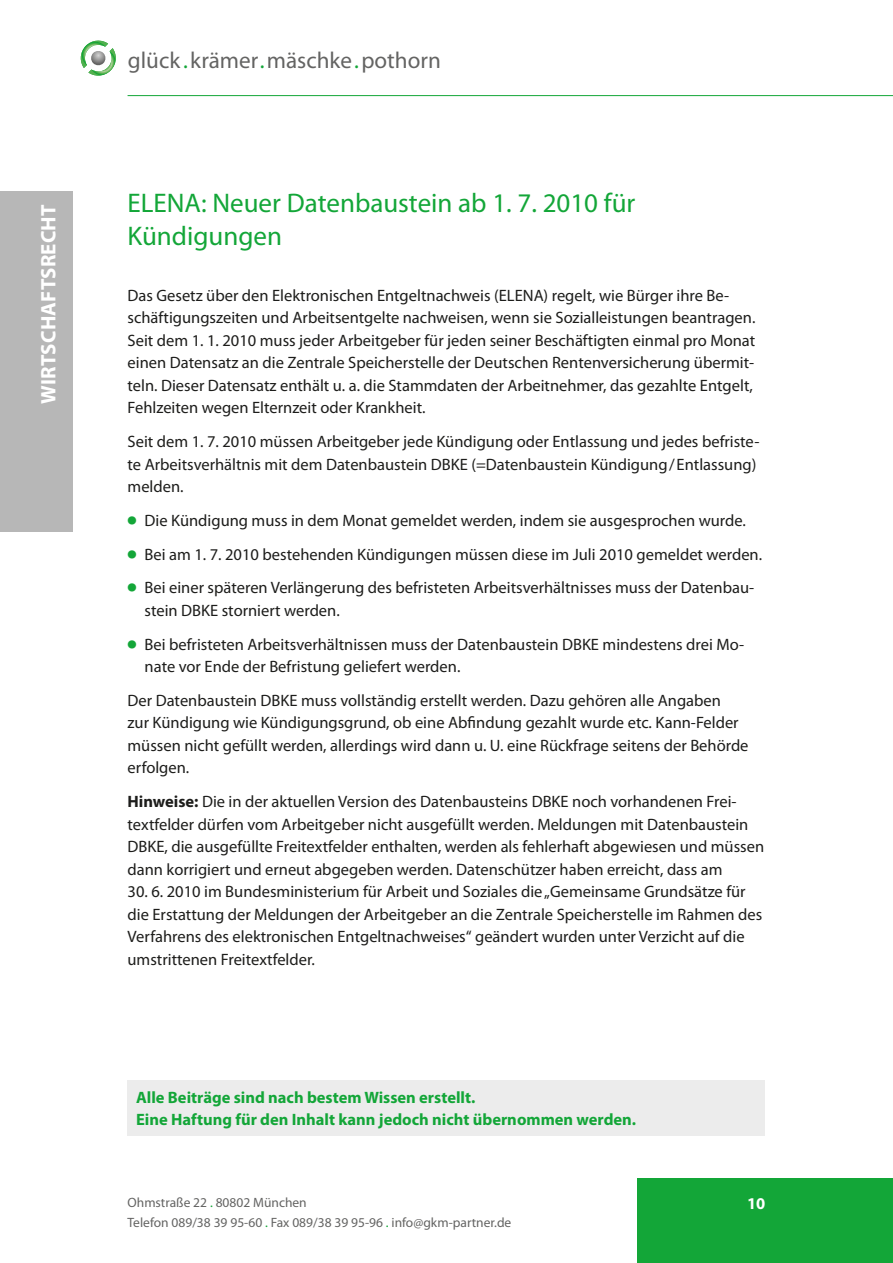
<style>
.page{position:relative;width:893px;height:1263px;background:#fff}
.page>*{position:absolute;margin:0;border:0;box-sizing:border-box;transform-origin:0 0}
.t1{font:27px/33px "Myriad Pro";color:#13a638}
.t2{font:23.1px "Myriad Pro";color:#646463}
.t3{font:700 21px "Myriad Pro";letter-spacing:.01em;color:#fff}
.t4{font:16.5px/22.5px "Myriad Pro";color:#1d1d1b}
.t5{font:700 16.5px/22.5px "Myriad Pro";color:#13a638}
.t6{font:700 16.5px "Myriad Pro";color:#fff}
.t7{font:13.5px/19.5px "Myriad Pro";color:#646463}
.s1{color:#13a638}
.s2{font-family:"Universal Newswith Comm Pi";color:#13a638}
.s3{font-weight:700}
</style>
<div class="page">
<div style="left:638px;top:1178px;width:255px;height:85px;background:#13a638"></div>
<svg style="left:81px;top:41px;width:35px;height:35px"></svg>
<hr style="left:128px;top:95px;width:765px;height:1px;background:#13a638">
<div style="left:0;top:191px;width:73px;height:340px;background:#b7b7b7"></div>
<div style="left:128px;top:1080px;width:637px;height:55px;background:#ececec"></div>
<p class="t3" style="left:41px;top:404px;width:201px;rotate:-90deg">WIRTSCHAFTSRECHT</p>
<h2 class="t2" style="left:128px;top:52px;width:314px">glück <span class="s1">.</span>krämer<span class="s1">.</span>mäschke<span class="s1">.</span>pothorn</h2>
<h1 class="t1" style="left:128px;top:189px;width:509px">ELENA: Neuer Datenbaustein ab 1. 7. 2010 für<br>Kündigungen</h1>
<p class="t4" style="left:128px;top:286px;width:629px">Das Gesetz über den Elektronischen Entgeltnachweis (ELENA) regelt, wie Bürger ihre Be&shy;schäftigungszeiten und Arbeitsentgelte nachweisen, wenn sie Sozialleistungen beantragen.<br>Seit dem 1. 1. 2010 muss jeder Arbeitgeber für jeden seiner Beschäftigten einmal pro Monat einen Datensatz an die Zentrale Speicherstelle der Deutschen Rentenversicherung übermit&shy;teln. Dieser Datensatz enthält u. a. die Stammdaten der Arbeitnehmer, das gezahlte Entgelt, Fehlzeiten wegen Elternzeit oder Krankheit.</p>
<p class="t4" style="left:128px;top:432px;width:633px">Seit dem 1. 7. 2010 müssen Arbeitgeber jede Kündigung oder Entlassung und jedes befriste&shy;te Arbeitsverhältnis mit dem Datenbaustein DBKE (=Datenbaustein Kündigung/Entlassung) melden.</p>
<p class="t4" style="left:128px;top:511px;width:620px"><span class="s2">●</span> Die Kündigung muss in dem Monat gemeldet werden, indem sie ausgesprochen wurde.</p>
<p class="t4" style="left:128px;top:545px;width:636px"><span class="s2">●</span> Bei am 1. 7. 2010 bestehenden Kündigungen müssen diese im Juli 2010 gemeldet werden.</p>
<p class="t4" style="left:145px;top:578px;width:611px;text-indent:-17px"><span class="s2">●</span> Bei einer späteren Verlängerung des befristeten Arbeitsverhältnisses muss der Datenbau&shy;stein DBKE storniert werden.</p>
<p class="t4" style="left:145px;top:635px;width:601px;text-indent:-17px"><span class="s2">●</span> Bei befristeten Arbeitsverhältnissen muss der Datenbaustein DBKE mindestens drei Mo&shy;nate vor Ende der Befristung geliefert werden.</p>
<p class="t4" style="left:128px;top:691px;width:622px">Der Datenbaustein DBKE muss vollständig erstellt werden. Dazu gehören alle Angaben<br>zur Kündigung wie Kündigungsgrund, ob eine Abfindung gezahlt wurde etc. Kann-Felder müssen nicht gefüllt werden, allerdings wird dann u. U. eine Rückfrage seitens der Behörde erfolgen.</p>
<p class="t4" style="left:128px;top:792px;width:638px"><span class="s3">Hinweise:</span> Die in der aktuellen Version des Datenbausteins DBKE noch vorhandenen Frei&shy;textfelder dürfen vom Arbeitgeber nicht ausgefüllt werden. Meldungen mit Datenbaustein DBKE, die ausgefüllte Freitextfelder enthalten, werden als fehlerhaft abgewiesen und müssen dann korrigiert und erneut abgegeben werden. Datenschützer haben erreicht, dass am</p>
<p class="t4" style="left:128px;top:882px;width:636px">30. 6. 2010 im Bundesministerium für Arbeit und Soziales die „Gemeinsame Grundsätze für die Erstattung der Meldungen der Arbeitgeber an die Zentrale Speicherstelle im Rahmen des Verfahrens des elektronischen Entgeltnachweises“ geändert wurden unter Verzicht auf die umstrittenen Freitextfelder.</p>
<p class="t5" style="left:136px;top:1088px;width:502px">Alle Beiträge sind nach bestem Wissen erstellt.<br>Eine Haftung für den Inhalt kann jedoch nicht übernommen werden.</p>
<p class="t7" style="left:128px;top:1194px;width:385px">Ohmstraße 22 <span class="s1">.</span> 80802 München<br>Telefon 089/38 39 95-60 <span class="s1">.</span> Fax 089/38 39 95-96 <span class="s1">.</span> info@gkm-partner.de</p>
<p class="t6" style="left:747px;top:1198px;width:20px">10</p>
</div>
